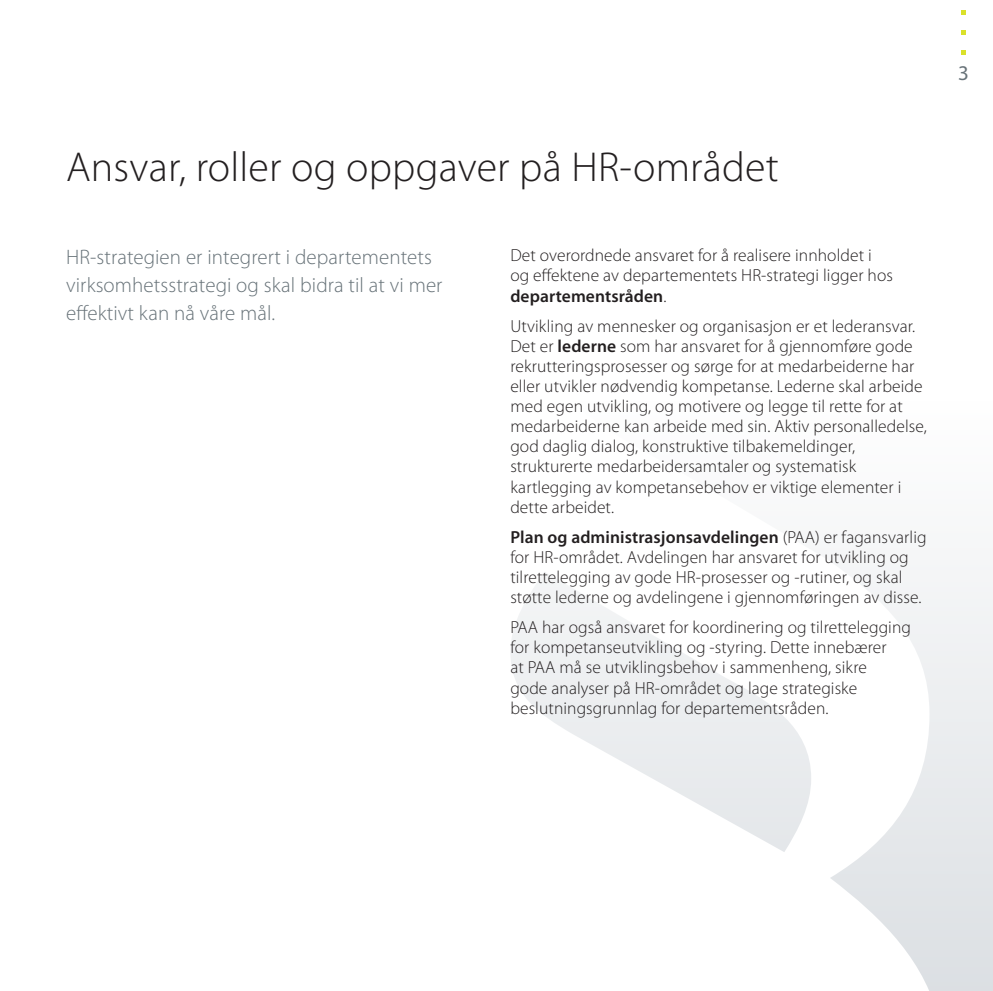
<style>
.page{position:relative;width:993px;height:991px;background:#fff}
.page>*{position:absolute;margin:0;border:0;box-sizing:border-box;transform-origin:0 0}
.t1{font:300 42px "Myriad Pro";letter-spacing:.005em;color:#231f20}
.t2{font:300 21px/28px "Myriad Pro";letter-spacing:.005em;color:#687379}
.t3{font:21px "Myriad Pro";color:#687379}
.t4{font:300 17.5px/20.1px "Myriad Pro";letter-spacing:.005em;color:#231f20}
.s1{font-weight:600}
</style>
<div class="page">
<svg style="left:511px;top:572px;width:59px;height:160px;fill:#f1f2f4"></svg>
<svg style="left:570px;top:565px;width:422px;height:426px"></svg>
<svg style="left:961px;top:10px;width:4px;height:4px"></svg>
<svg style="left:961px;top:30px;width:4px;height:4px"></svg>
<svg style="left:961px;top:50px;width:4px;height:4px"></svg>
<h1 class="t1" style="left:66px;top:141px;width:714px">Ansvar, roller og oppgaver på HR-området</h1>
<p class="t2" style="left:66px;top:243px;width:378px">HR-strategien er integrert i departementets virksomhetsstrategi og skal bidra til at vi mer effektivt kan nå våre mål.</p>
<p class="t4" style="left:510px;top:245px;width:384px">Det overordnede ansvaret for å realisere innholdet i og effektene av departementets HR-strategi ligger hos <span class="s1">departementsråden</span>.</p>
<p class="t4" style="left:510px;top:316px;width:418px">Utvikling av mennesker og organisasjon er et lederansvar.<br>Det er <span class="s1">lederne</span> som har ansvaret for å gjennomføre gode rekrutteringsprosesser og sørge for at medarbeiderne har eller utvikler nødvendig kompetanse. Lederne skal arbeide med egen utvikling, og motivere og legge til rette for at medarbeiderne kan arbeide med sin. Aktiv personalledelse, god daglig dialog, konstruktive tilbakemeldinger, strukturerte medarbeidersamtaler og systematisk kartlegging av kompetansebehov er viktige elementer i dette arbeidet.</p>
<p class="t4" style="left:510px;top:527px;width:417px"><span class="s1">Plan og administrasjonsavdelingen</span> (PAA) er fagansvarlig for HR-området. Avdelingen har ansvaret for utvikling og tilrettelegging av gode HR-prosesser og -rutiner, og skal støtte lederne og avdelingene i gjennomføringen av disse.</p>
<p class="t4" style="left:510px;top:617px;width:402px">PAA har også ansvaret for koordinering og tilrettelegging for kompetanseutvikling og -styring. Dette innebærer<br>at PAA må se utviklingsbehov i sammenheng, sikre<br>gode analyser på HR-området og lage strategiske beslutningsgrunnlag for departementsråden.</p>
<p class="t3" style="left:958px;top:60px;width:12px">3</p>
</div>
